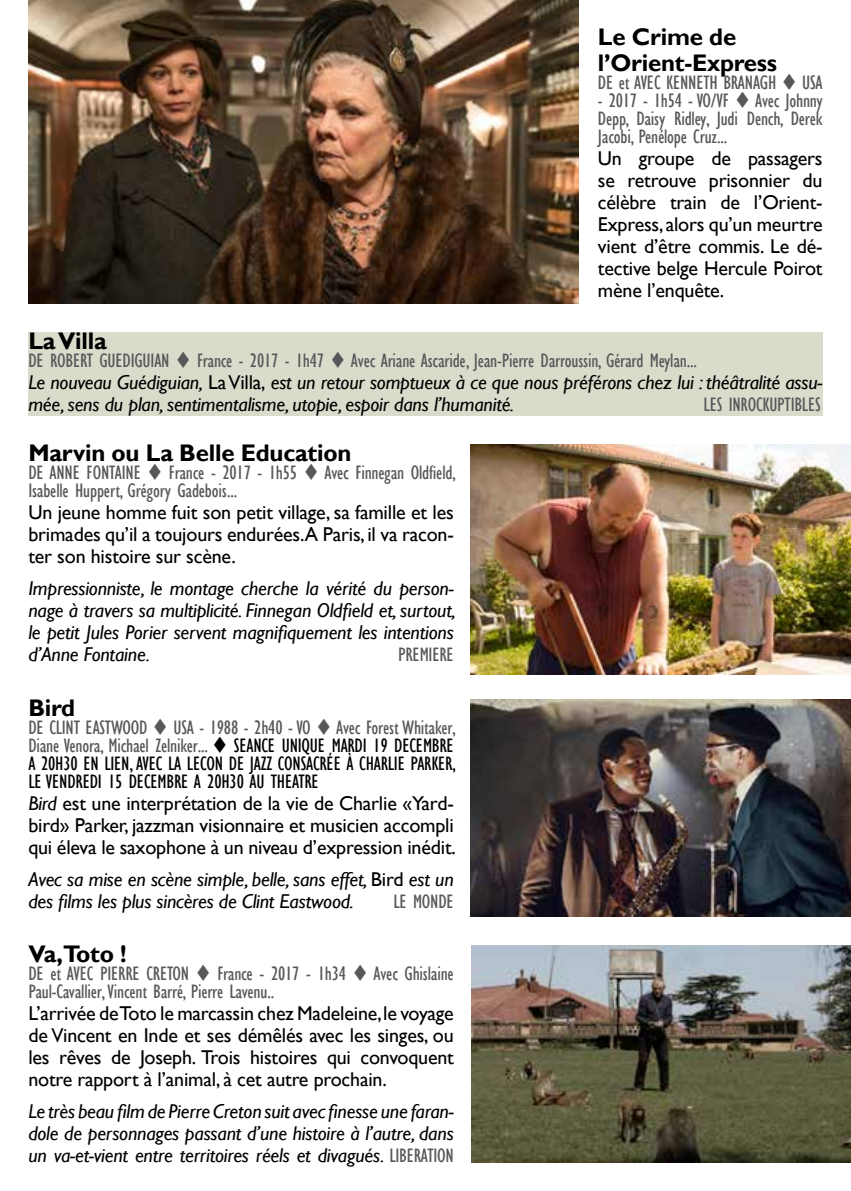
<style>
.page{position:relative;width:851px;height:1191px;background:#fff}
.page>*{position:absolute;margin:0;border:0;box-sizing:border-box;transform-origin:0 0}
.t1{font:700 24px/26px "Gill Sans";letter-spacing:-.01em;color:#000}
.t2{font:italic 20px/22px "Gill Sans";letter-spacing:-.01em;color:#000;text-align:justify}
.t3{font:20px/22px "Gill Sans";letter-spacing:-.01em;color:#000;text-align:justify}
.t4{font:condensed 20px/18px "Gill Sans";letter-spacing:-.01em;color:#58585a}
.t5{font:condensed 20px/18px "Gill Sans";letter-spacing:-.01em;color:#000;text-align:justify}
.s1{font-style:normal;font-stretch:condensed;color:#58585a}
.s2{color:#58585a}
.s3{font-style:normal}
.s4{font-style:italic}
</style>
<div class="page">
<img style="left:471px;top:444px;width:379px;height:231px">
<img style="left:28px;top:0;width:550px;height:303px">
<div style="left:28px;top:332px;width:794px;height:84px;background:#dadccb"></div>
<img style="left:471px;top:945px;width:379px;height:217px">
<img style="left:471px;top:699px;width:379px;height:217px">
<p class="t1" style="left:598px;top:24px;width:181px">Le Crime de l’Orient-Express</p>
<p class="t4" style="left:598px;top:73px;width:226px">DE et AVEC KENNETH BRANAGH ▼ USA</p>
<p class="t4" style="left:598px;top:91px;width:226px;text-align:justify">- 2017 - 1h54 - VO/VF ▼ Avec Johnny Depp, Daisy Ridley, Judi Dench, Derek Jacobi, Penélope Cruz...</p>
<p class="t3" style="left:598px;top:148px;width:226px">Un groupe de passagers se retrouve prisonnier du célèbre train de l’Orient-Express, alors qu’un meurtre vient d’être commis. Le dé&shy;tective belge Hercule Poirot mène l’enquête.</p>
<p class="t1" style="left:28px;top:328px;width:80px">La Villa</p>
<p class="t2" style="left:28px;top:349px;width:795px;text-align:left"><span class="s1">DE ROBERT GUEDIGUIAN</span> <span class="s2">▼</span> <span class="s1">France - 2017 - 1h47</span> <span class="s2">▼</span> <span class="s1">Avec Ariane Ascaride, Jean-Pierre Darroussin, Gérard Meylan...<br></span>Le nouveau Guédiguian, <span class="s3">La Villa,</span> est un retour somptueux à ce que nous préférons chez lui : théâtralité assu&shy;mée, sens du plan, sentimentalisme, utopie, espoir dans l’humanité.</p>
<p class="t4" style="left:703px;top:395px;width:118px">LES INROCKUPTIBLES</p>
<p class="t1" style="left:28px;top:441px;width:324px">Marvin ou La Belle Education</p>
<p class="t4" style="left:28px;top:464px;width:429px">DE ANNE FONTAINE ▼ France - 2017 - 1h55 ▼ Avec Finnegan Oldfield,<br>Isabelle Huppert, Grégory Gadebois...</p>
<p class="t3" style="left:28px;top:502px;width:427px">Un jeune homme fuit son petit village, sa famille et les brimades qu’il a toujours endurées.A Paris, il va racon&shy;ter son histoire sur scène.</p>
<p class="t2" style="left:28px;top:578px;width:429px">Impressionniste, le montage cherche la vérité du person&shy;nage à travers sa multiplicité. Finnegan Oldfield et, surtout, le petit Jules Porier servent magnifiquement les intentions d’Anne Fontaine.</p>
<p class="t4" style="left:398px;top:646px;width:57px">PREMIERE</p>
<p class="t1" style="left:28px;top:695px;width:48px">Bird</p>
<p class="t5" style="left:28px;top:718px;width:429px"><span class="s2">DE CLINT EASTWOOD</span> <span class="s2">▼ USA - 1988 - 2h40 - VO</span> <span class="s2">▼ Avec Forest Whitaker, Diane Venora, Michael Zelniker...</span> ▼ SEANCE UNIQUE MARDI 19 DECEMBRE A 20H30 EN LIEN, AVEC LA LECON DE JAZZ CONSACRÉE À CHARLIE PARKER, LE VENDREDI 15 DECEMBRE A 20H30 AU THEATRE</p>
<p class="t3" style="left:28px;top:792px;width:429px"><span class="s4">Bird</span> est une interprétation de la vie de Charlie «Yard&shy;bird» Parker, jazzman visionnaire et musicien accompli qui éleva le saxophone à un niveau d’expression inédit.</p>
<p class="t2" style="left:28px;top:868px;width:427px">Avec sa mise en scène simple, belle, sans effet, <span class="s3">Bird</span> est un des films les plus sincères de Clint Eastwood.</p>
<p class="t4" style="left:393px;top:892px;width:62px">LE MONDE</p>
<p class="t1" style="left:28px;top:941px;width:100px">Va,Toto !</p>
<p class="t4" style="left:28px;top:964px;width:427px">DE et AVEC PIERRE CRETON ▼ France - 2017 - 1h34 ▼ Avec Ghislaine<br>Paul-Cavallier, Vincent Barré, Pierre Lavenu..</p>
<p class="t3" style="left:28px;top:1002px;width:427px">L’arrivée de Toto le marcassin chez Madeleine, le voyage de Vincent en Inde et ses démêlés avec les singes, ou les rêves de Joseph. Trois histoires qui convoquent notre rapport à l’animal, à cet autre prochain.</p>
<p class="t2" style="left:28px;top:1100px;width:427px">Le très beau film de Pierre Creton suit avec finesse une faran&shy;dole de personnages passant d’une histoire à l’autre, dans un va-et-vient entre territoires réels et divagués. <span class="s1">LIBERATION</span></p>
</div>
